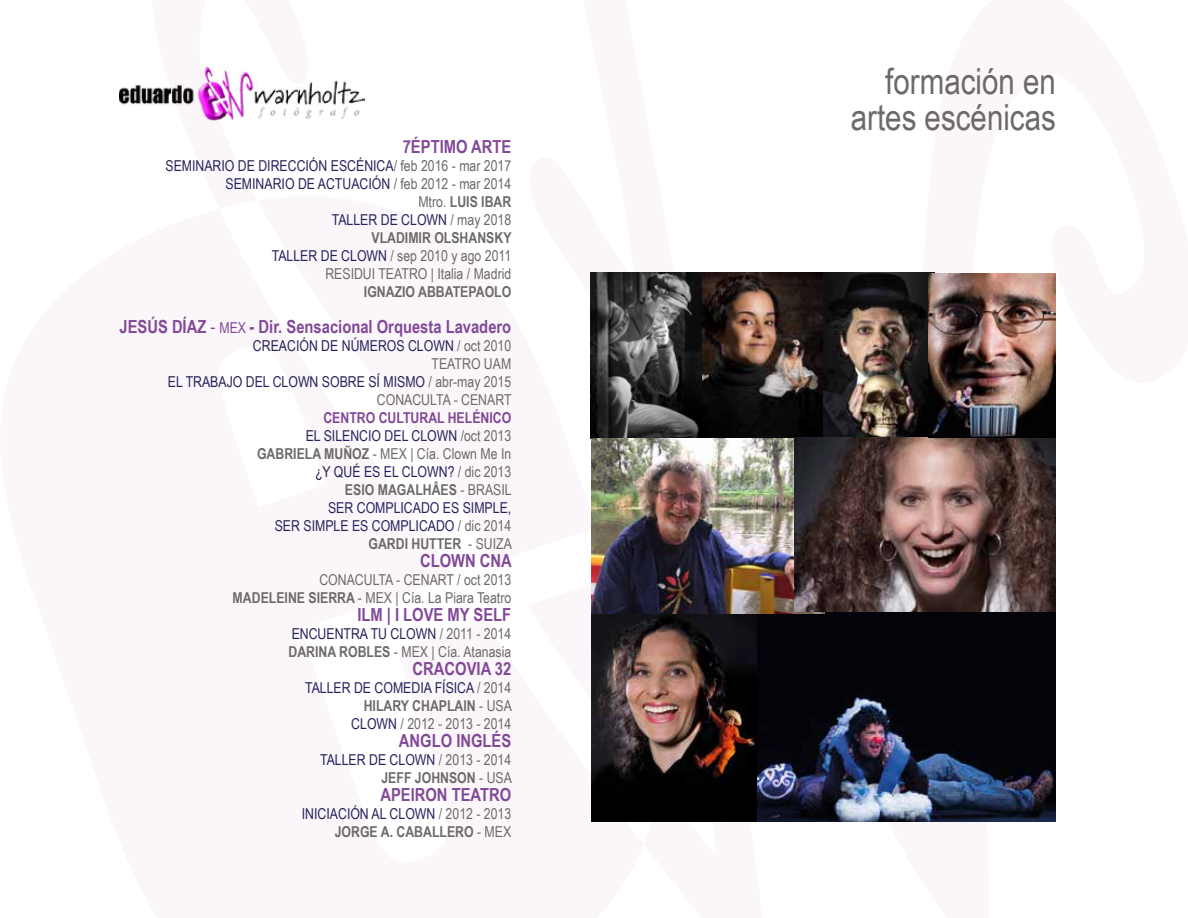
<style>
.page{position:relative;width:1188px;height:918px;background:#fff}
.page>*{position:absolute;margin:0;border:0;box-sizing:border-box;transform-origin:0 0}
.t1{font:36px/36px "Arial Narrow";color:#6d6968;text-align:right}
.t2{font:700 18px "Arial Narrow";color:#814997}
.t3{font:15px/18px "Arial Narrow";color:#26225b;text-align:right}
.t4{font:15px/18px "Arial Narrow";color:#6d6968;text-align:right}
.t5{font:700 15px "Arial Narrow";color:#6d6968}
.s1{color:#26225b}
.s2{font-weight:700}
.s3{font-weight:400}
.s4{font-weight:400;font-size:15px}
.s5{color:#6d6968}
.s6{font-weight:700;color:#814997}
.s7{font-weight:700;color:#6d6968}
</style>
<div class="page">
<svg style="left:119px;top:64px;width:937px;height:375px"></svg>
<img style="left:757px;top:612px;width:299px;height:210px">
<img style="left:822px;top:273px;width:112px;height:165px">
<img style="left:701px;top:273px;width:121px;height:165px">
<img style="left:591px;top:614px;width:166px;height:208px">
<img style="left:591px;top:273px;width:110px;height:165px">
<img style="left:591px;top:438px;width:234px;height:176px">
<img style="left:794px;top:438px;width:262px;height:174px">
<img style="left:929px;top:274px;width:127px;height:164px">
<p class="t2" style="left:403px;top:133px;width:110px">7ÉPTIMO ARTE</p>
<p class="t4" style="left:165px;top:156px;width:348px"><span class="s1">SEMINARIO DE DIRECCIÓN ESCÉNICA</span>/ feb 2016 - mar 2017<br><span class="s1">SEMINARIO DE ACTUACIÓN</span> / feb 2012 - mar 2014<br>Mtro. <span class="s2">LUIS IBAR<br></span><span class="s1">TALLER DE CLOWN</span> / may 2018<br><span class="s2">VLADIMIR OLSHANSKY<br></span><span class="s1">TALLER DE CLOWN</span> / sep 2010 y ago 2011<br>RESIDUI TEATRO | Italia / Madrid</p>
<p class="t5" style="left:364px;top:280px;width:149px">IGNAZIO ABBATEPAOLO</p>
<p class="t2" style="left:120px;top:313px;width:393px">JESÚS DÍAZ <span class="s3">-</span> <span class="s4">MEX</span> - Dir. Sensacional Orquesta Lavadero</p>
<p class="t3" style="left:168px;top:336px;width:345px">CREACIÓN DE NÚMEROS CLOWN <span class="s5">/ oct 2010<br>TEATRO UAM<br></span>EL TRABAJO DEL CLOWN SOBRE SÍ MISMO <span class="s5">/ abr-may 2015<br>CONACULTA - CENART</span></p>
<p class="t3" style="left:257px;top:408px;width:256px"><span class="s6">CENTRO CULTURAL HELÉNICO<br></span>EL SILENCIO DEL CLOWN <span class="s5">/oct 2013<br></span><span class="s7">GABRIELA MUÑOZ</span> <span class="s5">- MEX | Cía. Clown Me In </span>¿Y QUÉ ES EL CLOWN? <span class="s5">/ dic 2013<br></span><span class="s7">ESIO MAGALHÂES</span> <span class="s5">- BRASIL<br></span>SER COMPLICADO ES SIMPLE,<br>SER SIMPLE ES COMPLICADO <span class="s5">/ dic 2014<br></span><span class="s7">GARDI HUTTER</span> <span class="s5">- SUIZA</span></p>
<p class="t2" style="left:420px;top:547px;width:93px">CLOWN CNA</p>
<p class="t4" style="left:233px;top:570px;width:280px">CONACULTA - CENART / oct 2013<br><span class="s2">MADELEINE SIERRA</span> - MEX | Cía. La Piara Teatro</p>
<p class="t2" style="left:357px;top:601px;width:155px">ILM | I LOVE MY SELF</p>
<p class="t4" style="left:288px;top:624px;width:224px;text-align:left"><span class="s1">ENCUENTRA TU CLOWN</span> / 2011 - 2014<br><span class="s2">DARINA ROBLES</span> - MEX | Cía. Atanasia</p>
<p class="t2" style="left:413px;top:655px;width:100px">CRACOVIA 32</p>
<p class="t3" style="left:305px;top:678px;width:208px">TALLER DE COMEDIA FÍSICA <span class="s5">/ 2014<br></span><span class="s7">HILARY CHAPLAIN</span> <span class="s5">- USA<br></span>CLOWN <span class="s5">/ 2012 - 2013 - 2014</span></p>
<p class="t2" style="left:399px;top:727px;width:114px">ANGLO INGLÉS</p>
<p class="t4" style="left:320px;top:750px;width:193px"><span class="s1">TALLER DE CLOWN</span> / 2013 - 2014<br><span class="s2">JEFF JOHNSON</span> - USA</p>
<p class="t2" style="left:380px;top:781px;width:132px">APEIRON TEATRO</p>
<p class="t3" style="left:302px;top:804px;width:211px">INICIACIÓN AL CLOWN <span class="s5">/ 2012 - 2013<br></span><span class="s7">JORGE A. CABALLERO</span> <span class="s5">- MEX</span></p>
<h1 class="t1" style="left:851px;top:62px;width:207px">formación en artes escénicas</h1>
</div>
